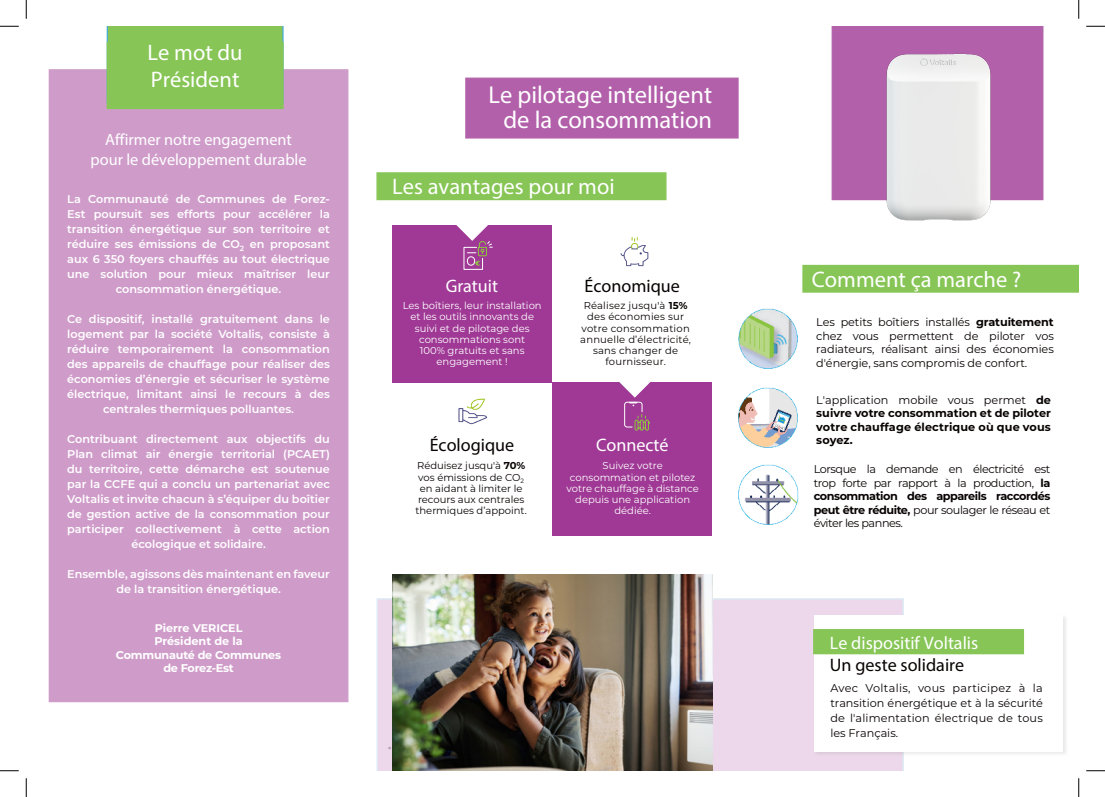
<style>
.page{position:relative;width:1105px;height:797px;background:#fff}
.page>*{position:absolute;margin:0;border:0;box-sizing:border-box;transform-origin:0 0}
.t1{font:24.5px/25px "Myriad Pro";color:#fff;text-align:right}
.t2{font:22.5px "Myriad Pro";color:#fff}
.t3{font:18.12px "Myriad Pro";color:#080302}
.t4{font:18.12px "Myriad Pro";color:#fff}
.t5{font:16.25px "Myriad Pro";color:#fff}
.t6{font:600 11.25px/15px "Montserrat";color:#fff;text-align:center}
.t7{font:11.25px/13.5px "Montserrat";letter-spacing:-.01em;color:#080302;text-align:justify}
.t8{font:700 11.25px/13.5px "Montserrat";letter-spacing:.01em;color:#080302;text-align:justify}
.t9{font:700 11.25px "Montserrat";letter-spacing:-.02em;color:#fff}
.t10{font:700 11.25px "Montserrat";color:#fff}
.t11{font:700 11.12px "Montserrat";color:#fff}
.t12{font:10px/11.2px "Montserrat";color:#fff;text-align:center}
.t13{font:10px/11.2px "Montserrat";letter-spacing:.01em;color:#080302;text-align:center}
.s1{font-weight:700}
.s2{font-weight:400}
</style>
<div class="page">
<div style="left:802px;top:265px;width:277px;height:28px;background:#87c656"></div>
<div style="left:552px;top:382px;width:160px;height:154px;background:#9f3995"></div>
<div style="left:392px;top:225px;width:160px;height:157px;background:#9f3995"></div>
<div style="left:376px;top:172px;width:290px;height:28px;background:#87c656;border:1px solid #87c656"></div>
<div style="left:465px;top:78px;width:274px;height:60px;background:#b260aa"></div>
<div style="left:49px;top:69px;width:299px;height:633px;background:#cf9cca"></div>
<div style="left:107px;top:26px;width:177px;height:16px;background:#87c656"></div>
<div style="left:376px;top:598px;width:528px;height:172px;background:#ecd8ea"></div>
<img style="left:620px;top:237px;width:29px;height:30px">
<img style="left:458px;top:398px;width:30px;height:27px">
<div style="left:107px;top:42px;width:176px;height:66px;background:#87c656"></div>
<div style="left:107px;top:42px;width:177px;height:67px;border:1px solid #87c656"></div>
<img style="left:392px;top:574px;width:321px;height:196px">
<div style="left:813px;top:614px;width:255px;height:143px;background:#231f20;opacity:.1"></div>
<div style="left:814px;top:615px;width:249px;height:136px;background:#fff"></div>
<div style="left:813px;top:629px;width:211px;height:25px;background:#87c656"></div>
<img style="left:738px;top:308px;width:60px;height:60px">
<img style="left:738px;top:388px;width:60px;height:60px">
<img style="left:738px;top:465px;width:60px;height:60px">
<svg style="left:456px;top:225px;width:37px;height:45px"></svg>
<svg style="left:619px;top:382px;width:32px;height:48px"></svg>
<div style="left:832px;top:26px;width:211px;height:174px;background:#b260aa"></div>
<img style="left:838px;top:26px;width:200px;height:195px">
<svg style="left:0;top:25px;width:19px;height:2px"></svg>
<svg style="left:1086px;top:25px;width:19px;height:2px"></svg>
<svg style="left:0;top:770px;width:19px;height:1px"></svg>
<svg style="left:1086px;top:770px;width:19px;height:1px"></svg>
<svg style="left:25px;top:0;width:2px;height:19px"></svg>
<svg style="left:25px;top:778px;width:2px;height:19px"></svg>
<svg style="left:1078px;top:0;width:1px;height:19px"></svg>
<svg style="left:1078px;top:778px;width:1px;height:19px"></svg>
<p class="t2" style="left:148px;top:38px;width:97px">Le mot du</p>
<p class="t2" style="left:151px;top:66px;width:90px">Président</p>
<p class="t5" style="left:105px;top:130px;width:188px">Affirmer notre engagement</p>
<p class="t5" style="left:91px;top:150px;width:217px">pour le développement durable</p>
<p class="t6" style="left:67px;top:191px;width:264px">La Communauté de Communes de Forez-Est poursuit ses efforts pour accélérer la transition énergétique sur son territoire et réduire ses émissions de CO<sub>2</sub> en proposant aux 6 350 foyers chauffés au tout électrique une solution pour mieux maîtriser leur consommation énergétique.</p>
<p class="t6" style="left:67px;top:311px;width:264px">Ce dispositif, installé gratuitement dans le logement par la société Voltalis, consiste à réduire temporairement la consommation des appareils de chauffage pour réaliser des économies d’énergie et sécuriser le système électrique, limitant ainsi le recours à des centrales thermiques polluantes.</p>
<p class="t6" style="left:67px;top:431px;width:264px">Contribuant directement aux objectifs du Plan climat air énergie territorial (PCAET) du territoire, cette démarche est soutenue par la CCFE qui a conclu un partenariat avec Voltalis et invite chacun à s’équiper du boîtier de gestion active de la consommation pour participer collectivement à cette action écologique et solidaire.</p>
<p class="t6" style="left:67px;top:566px;width:264px">Ensemble, agissons dès maintenant en faveur</p>
<p class="t6" style="left:116px;top:581px;width:166px">de la transition énergétique.</p>
<p class="t11" style="left:155px;top:619px;width:89px">Pierre VERICEL</p>
<p class="t10" style="left:154px;top:633px;width:90px">Président de la</p>
<p class="t9" style="left:116px;top:646px;width:167px">Communauté de Communes</p>
<p class="t9" style="left:163px;top:660px;width:72px">de Forez-Est</p>
<p class="t1" style="left:488px;top:82px;width:225px">Le pilotage intelligent de la consommation</p>
<p class="t2" style="left:392px;top:172px;width:224px">Les avantages pour moi</p>
<p class="t4" style="left:446px;top:274px;width:54px">Gratuit</p>
<p class="t12" style="left:403px;top:299px;width:140px">Les boîtiers, leur installation et les outils innovants de suivi et de pilotage des consommations sont<br>100% gratuits et sans engagement !</p>
<p class="t3" style="left:585px;top:274px;width:97px">Économique</p>
<p class="t13" style="left:580px;top:299px;width:112px">Réalisez jusqu'à <span class="s1">15% </span>des économies sur votre consommation annuelle d’électricité, sans changer de fournisseur.</p>
<p class="t3" style="left:430px;top:433px;width:86px">Écologique</p>
<p class="t4" style="left:596px;top:433px;width:74px">Connecté</p>
<p class="t13" style="left:415px;top:460px;width:113px">Réduisez jusqu'à <span class="s1">70% </span>vos émissions de CO<sub>2 </sub>en aidant à limiter le recours aux centrales thermiques d’appoint.</p>
<p class="t12" style="left:567px;top:460px;width:134px">Suivez votre consommation et pilotez votre chauffage à distance depuis une application dédiée.</p>
<p class="t2" style="left:812px;top:265px;width:211px">Comment ça marche ?</p>
<p class="t7" style="left:816px;top:315px;width:239px">Les petits boîtiers installés <span class="s1">gratuitement </span>chez vous permettent de piloter vos radiateurs, réalisant ainsi des économies d'énergie, sans compromis de confort.</p>
<p class="t8" style="left:816px;top:392px;width:236px"><span class="s2">L'application mobile vous permet</span> de suivre votre consommation et de piloter votre chauffage électrique où que vous soyez.</p>
<p class="t7" style="left:814px;top:462px;width:238px">Lorsque la demande en électricité est trop forte par rapport à la production, <span class="s1">la consommation des appareils raccordés peut être réduite,</span> pour soulager le réseau et éviter les pannes.</p>
<p class="t4" style="left:830px;top:631px;width:150px">Le dispositif Voltalis</p>
<p class="t3" style="left:830px;top:654px;width:136px">Un geste solidaire</p>
<p class="t7" style="left:830px;top:680px;width:214px;line-height:15px">Avec Voltalis, vous participez à la transition énergétique et à la sécurité de l'alimentation électrique de tous les Français.</p>
</div>
